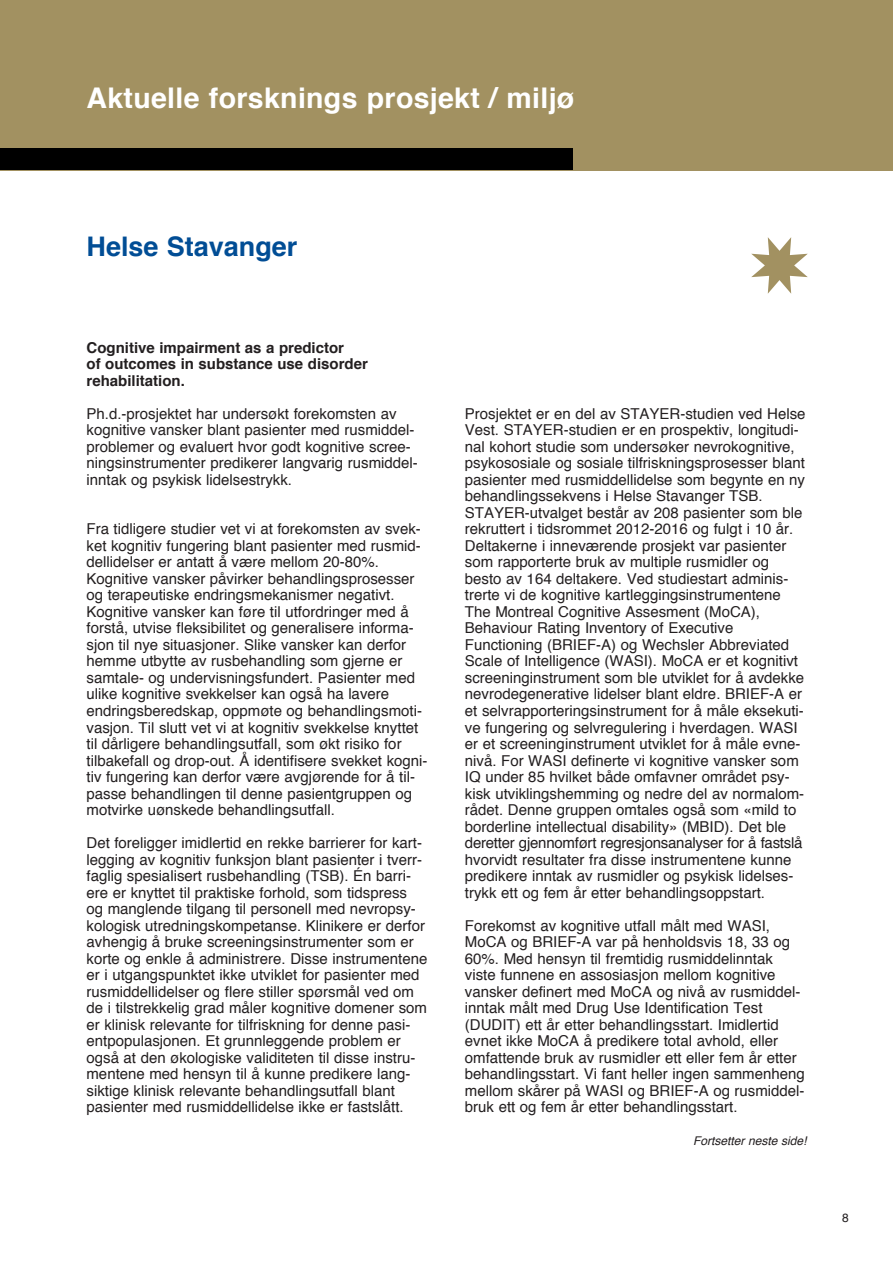
<style>
.page{position:relative;width:893px;height:1263px;background:#fff}
.page>*{position:absolute;margin:0;border:0;box-sizing:border-box;transform-origin:0 0}
.t1{font:700 28.5px "Helvetica";letter-spacing:.01em;color:#fff}
.t2{font:700 27px "Helvetica";color:#014d95}
.t3{font:15px/16.5px "Helvetica";color:#231f20}
.t4{font:700 15px/16.5px "Helvetica";color:#231f20}
.t5{font:italic 12px "Helvetica";color:#231f20}
.t6{font:12px "Helvetica";color:#231f20}
</style>
<div class="page">
<div style="left:0;top:0;width:893px;height:170px;background:#a29161"></div>
<div style="left:0;top:149px;width:573px;height:21px;background:#000"></div>
<svg style="left:751px;top:237px;width:57px;height:57px"></svg>
<h1 class="t1" style="left:87px;top:86px;width:489px">aktuelle forsknings prosjekt / miljø</h1>
<h2 class="t2" style="left:87px;top:235px;width:212px">Helse stavanger</h2>
<p class="t4" style="left:87px;top:341px;width:283px">Cognitive impairment as a predictor<br>of outcomes in substance use disorder rehabilitation.</p>
<p class="t3" style="left:87px;top:407px;width:333px">Ph.d.-prosjektet har undersøkt forekomsten av kognitive vansker blant pasienter med rusmiddel&shy;problemer og evaluert hvor godt kognitive scree&shy;ningsinstrumenter predikerer langvarig rusmiddel&shy;inntak og psykisk lidelsestrykk.</p>
<p class="t3" style="left:87px;top:522px;width:342px">Fra tidligere studier vet vi at forekomsten av svek&shy;ket kognitiv fungering blant pasienter med rusmid&shy;dellidelser er antatt å være mellom 20-80%.<br>Kognitive vansker påvirker behandlingsprosesser og terapeutiske endringsmekanismer negativt.<br>Kognitive vansker kan føre til utfordringer med å forstå, utvise fleksibilitet og generalisere informa&shy;sjon til nye situasjoner. Slike vansker kan derfor hemme utbytte av rusbehandling som gjerne er samtale- og undervisningsfundert. Pasienter med ulike kognitive svekkelser kan også ha lavere endringsberedskap, oppmøte og behandlingsmoti&shy;vasjon. til slutt vet vi at kognitiv svekkelse knyttet til dårligere behandlingsutfall, som økt risiko for tilbakefall og drop-out. Å identifisere svekket kogni&shy;tiv fungering kan derfor være avgjørende for å til&shy;passe behandlingen til denne pasientgruppen og motvirke uønskede behandlingsutfall.</p>
<p class="t3" style="left:86px;top:836px;width:342px">Det foreligger imidlertid en rekke barrierer for kart&shy;legging av kognitiv funksjon blant pasienter i tverr&shy;faglig spesialisert rusbehandling (tSB). Én barri&shy;ere er knyttet til praktiske forhold, som tidspress<br>og manglende tilgang til personell med nevropsy&shy;kologisk utredningskompetanse. Klinikere er derfor avhengig å bruke screeningsinstrumenter som er korte og enkle å administrere. Disse instrumentene er i utgangspunktet ikke utviklet for pasienter med rusmiddellidelser og flere stiller spørsmål ved om de i tilstrekkelig grad måler kognitive domener som er klinisk relevante for tilfriskning for denne pasi&shy;entpopulasjonen. Et grunnleggende problem er også at den økologiske validiteten til disse instru&shy;mentene med hensyn til å kunne predikere lang&shy;siktige klinisk relevante behandlingsutfall blant pasienter med rusmiddellidelse ikke er fastslått.</p>
<p class="t3" style="left:465px;top:407px;width:342px">Prosjektet er en del av StAyER-studien ved Helse Vest. StAyER-studien er en prospektiv, longitudi&shy;nal kohort studie som undersøker nevrokognitive, psykososiale og sosiale tilfriskningsprosesser blant pasienter med rusmiddellidelse som begynte en ny behandlingssekvens i Helse Stavanger tSB.<br>StAyER-utvalget består av 208 pasienter som ble rekruttert i tidsrommet 2012-2016 og fulgt i 10 år.<br>Deltakerne i inneværende prosjekt var pasienter som rapporterte bruk av multiple rusmidler og besto av 164 deltakere. Ved studiestart adminis&shy;trerte vi de kognitive kartleggingsinstrumentene the Montreal Cognitive Assesment (MoCA), Behaviour Rating Inventory of Executive Functioning (BRIEF-A) og Wechsler Abbreviated Scale of Intelligence (WASI). MoCA er et kognitivt screeninginstrument som ble utviklet for å avdekke nevrodegenerative lidelser blant eldre. BRIEF-A er et selvrapporteringsinstrument for å måle eksekuti&shy;ve fungering og selvregulering i hverdagen. WASI er et screeninginstrument utviklet for å måle evne&shy;nivå. For WASI definerte vi kognitive vansker som IQ under 85 hvilket både omfavner området psy&shy;kisk utviklingshemming og nedre del av normalom&shy;rådet. Denne gruppen omtales også som «mild to borderline intellectual disability» (MBID). Det ble deretter gjennomført regresjonsanalyser for å fastslå hvorvidt resultater fra disse instrumentene kunne predikere inntak av rusmidler og psykisk lidelses&shy;trykk ett og fem år etter behandlingsoppstart.</p>
<p class="t3" style="left:465px;top:918px;width:341px">Forekomst av kognitive utfall målt med WASI, MoCA og BRIEF-A var på henholdsvis 18, 33 og 60%. Med hensyn til fremtidig rusmiddelinntak viste funnene en assosiasjon mellom kognitive vansker definert med MoCA og nivå av rusmiddel&shy;inntak målt med Drug use Identification test (DuDIt) ett år etter behandlingsstart. Imidlertid evnet ikke MoCA å predikere total avhold, eller omfattende bruk av rusmidler ett eller fem år etter behandlingsstart. Vi fant heller ingen sammenheng mellom skårer på WASI og BRIEF-A og rusmiddel&shy;bruk ett og fem år etter behandlingsstart.</p>
<p class="t5" style="left:693px;top:1136px;width:117px">Fortsetter neste side!</p>
<p class="t6" style="left:842px;top:1213px;width:8px">8</p>
</div>
